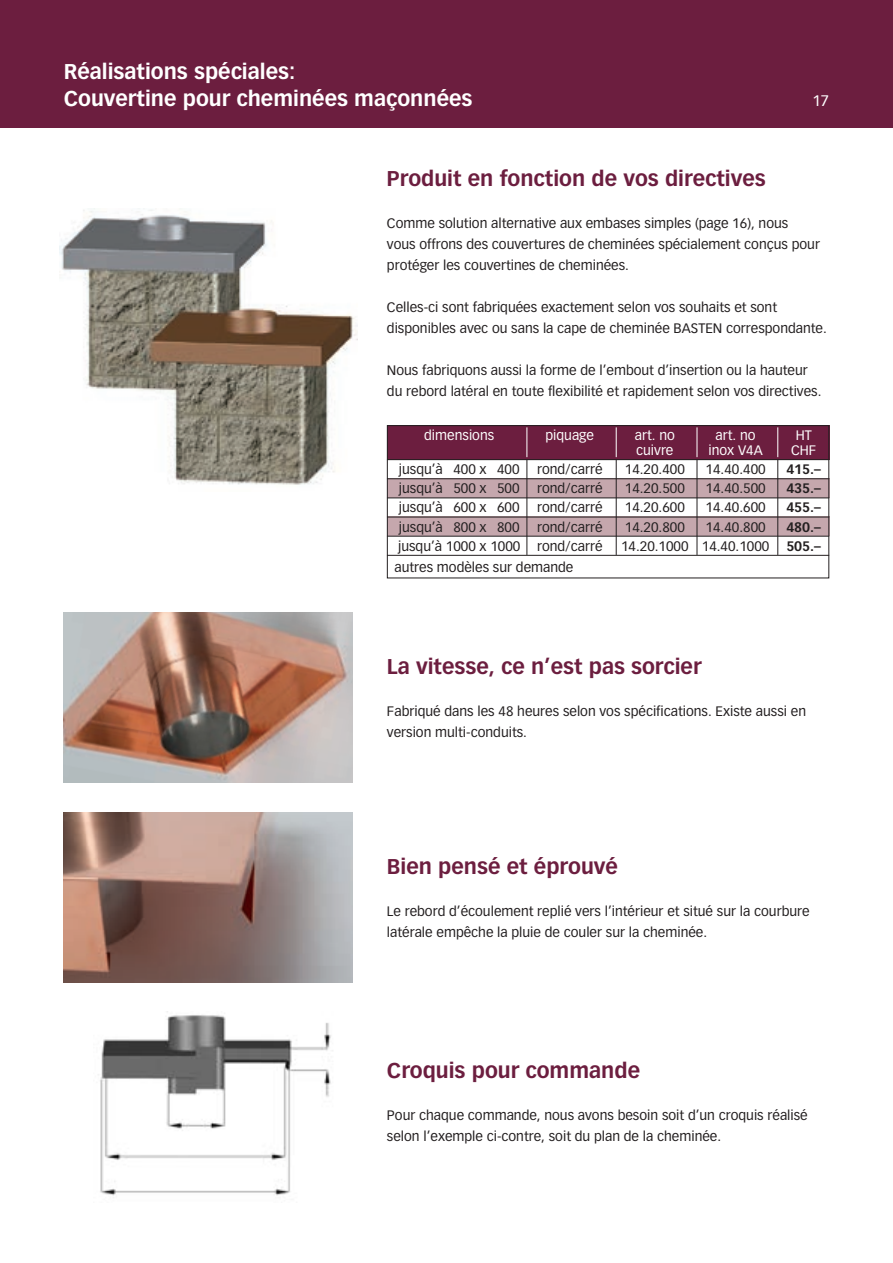
<style>
.page{position:relative;width:893px;height:1263px;background:#fff}
.page>*{position:absolute;margin:0;border:0;box-sizing:border-box;transform-origin:0 0}
.t1{font:700 21px "Vectora LT Std";color:#6c1e3f}
.t2{font:700 21px "Vectora LT Std";color:#fff}
.t3{font:15px "Vectora LT Std";color:#fff}
.grundschrift{font:13.5px/21px "Vectora LT Std";color:#231f20}
.t4{font:13.5px "Vectora LT Std";color:#fff}
.t5{font:700 13.5px "Vectora LT Std";color:#231f20}
</style>
<div class="page">
<img style="left:60px;top:208px;width:297px;height:277px">
<img style="left:64px;top:612px;width:289px;height:170px">
<img style="left:64px;top:812px;width:289px;height:170px">
<img style="left:98px;top:1011px;width:235px;height:185px">
<div style="left:387px;top:425px;width:442px;height:34px;background:#6c1e3f"></div>
<div style="left:387px;top:478px;width:442px;height:19px;background:#c5a7ad"></div>
<div style="left:387px;top:517px;width:442px;height:19px;background:#c5a7ad"></div>
<div style="left:387px;top:425px;width:442px;height:153px;border:1px solid #231f20"></div>
<hr style="left:526px;top:427px;width:1px;height:30px;background:#fff">
<hr style="left:616px;top:427px;width:1px;height:30px;background:#fff">
<hr style="left:526px;top:459px;width:1px;height:96px;background:#231f20">
<hr style="left:616px;top:459px;width:1px;height:96px;background:#231f20">
<hr style="left:697px;top:427px;width:1px;height:30px;background:#fff">
<hr style="left:697px;top:459px;width:1px;height:96px;background:#231f20">
<hr style="left:777px;top:427px;width:1px;height:30px;background:#fff">
<hr style="left:777px;top:459px;width:1px;height:96px;background:#231f20">
<hr style="left:387px;top:459px;width:442px;height:1px;background:#231f20">
<hr style="left:387px;top:478px;width:442px;height:1px;background:#231f20">
<hr style="left:387px;top:497px;width:442px;height:1px;background:#231f20">
<hr style="left:387px;top:517px;width:442px;height:1px;background:#231f20">
<hr style="left:387px;top:536px;width:442px;height:1px;background:#231f20">
<hr style="left:387px;top:555px;width:442px;height:1px;background:#231f20">
<div style="left:0;top:0;width:893px;height:128px;background:#6c1e3f"></div>
<p class="t2" style="left:64px;top:59px;width:233px">Réalisations spéciales:</p>
<p class="t2" style="left:64px;top:86px;width:410px">Couvertine pour cheminées maçonnées</p>
<p class="t3" style="left:812px;top:92px;width:18px">17</p>
<p class="t1" style="left:387px;top:166px;width:380px">Produit en fonction de vos directives</p>
<p class="grundschrift" style="left:387px;top:213px;width:403px">Comme solution alternative aux embases simples (page 16), nous</p>
<p class="grundschrift" style="left:387px;top:234px;width:435px">vous offrons des couvertures de cheminées spécialement conçus pour protéger les couvertines de cheminées.</p>
<p class="grundschrift" style="left:387px;top:297px;width:392px">Celles-ci sont fabriquées exactement selon vos souhaits et sont</p>
<p class="grundschrift" style="left:387px;top:318px;width:441px">disponibles avec ou sans la cape de cheminée BASTEN correspondante.</p>
<p class="grundschrift" style="left:387px;top:360px;width:422px">Nous fabriquons aussi la forme de l’embout d’insertion ou la hauteur</p>
<p class="grundschrift" style="left:387px;top:381px;width:436px">du rebord latéral en toute flexibilité et rapidement selon vos directives.</p>
<p class="t4" style="left:424px;top:427px;width:72px">dimensions</p>
<p class="t4" style="left:546px;top:427px;width:50px">piquage</p>
<p class="t4" style="left:635px;top:427px;width:42px">art. no</p>
<p class="t4" style="left:716px;top:427px;width:42px">art. no</p>
<p class="t4" style="left:796px;top:427px;width:18px">HT</p>
<p class="t4" style="left:636px;top:442px;width:39px">cuivre</p>
<p class="t4" style="left:708px;top:442px;width:56px">inox V4A</p>
<p class="t4" style="left:791px;top:442px;width:27px">CHF</p>
<p class="grundschrift" style="left:399px;top:459px;width:122px">jusqu’à 400 x 400</p>
<p class="grundschrift" style="left:537px;top:459px;width:67px">rond/carré</p>
<p class="grundschrift" style="left:625px;top:459px;width:62px">14.20.400</p>
<p class="grundschrift" style="left:706px;top:459px;width:62px">14.40.400</p>
<p class="t5" style="left:786px;top:461px;width:36px">415.–</p>
<p class="grundschrift" style="left:399px;top:478px;width:122px">jusqu’à 500 x 500</p>
<p class="grundschrift" style="left:537px;top:478px;width:67px">rond/carré</p>
<p class="grundschrift" style="left:625px;top:478px;width:62px">14.20.500</p>
<p class="grundschrift" style="left:706px;top:478px;width:62px">14.40.500</p>
<p class="t5" style="left:786px;top:480px;width:36px">435.–</p>
<p class="grundschrift" style="left:399px;top:497px;width:122px">jusqu’à 600 x 600</p>
<p class="grundschrift" style="left:537px;top:497px;width:67px">rond/carré</p>
<p class="grundschrift" style="left:625px;top:497px;width:62px">14.20.600</p>
<p class="grundschrift" style="left:706px;top:497px;width:62px">14.40.600</p>
<p class="t5" style="left:786px;top:499px;width:36px">455.–</p>
<p class="grundschrift" style="left:399px;top:516px;width:122px">jusqu’à 800 x 800</p>
<p class="grundschrift" style="left:537px;top:516px;width:67px">rond/carré</p>
<p class="grundschrift" style="left:625px;top:516px;width:62px">14.20.800</p>
<p class="grundschrift" style="left:706px;top:516px;width:62px">14.40.800</p>
<p class="t5" style="left:786px;top:519px;width:36px">480.–</p>
<p class="grundschrift" style="left:398px;top:535px;width:206px">jusqu’à 1000 x 1000 rond/carré</p>
<p class="grundschrift" style="left:621px;top:535px;width:150px">14.20.1000 14.40.1000</p>
<p class="t5" style="left:786px;top:538px;width:36px">505.–</p>
<p class="grundschrift" style="left:394px;top:557px;width:180px">autres modèles sur demande</p>
<p class="t1" style="left:387px;top:654px;width:316px">La vitesse, ce n’est pas sorcier</p>
<p class="grundschrift" style="left:387px;top:701px;width:421px">Fabriqué dans les 48 heures selon vos spécifications. Existe aussi en version multi-conduits.</p>
<p class="t1" style="left:387px;top:854px;width:232px">Bien pensé et éprouvé</p>
<p class="grundschrift" style="left:387px;top:901px;width:424px">Le rebord d’écoulement replié vers l’intérieur et situé sur la courbure latérale empêche la pluie de couler sur la cheminée.</p>
<p class="t1" style="left:387px;top:1058px;width:255px">Croquis pour commande</p>
<p class="grundschrift" style="left:387px;top:1105px;width:422px">Pour chaque commande, nous avons besoin soit d’un croquis réalisé selon l’exemple ci-contre, soit du plan de la cheminée.</p>
</div>
